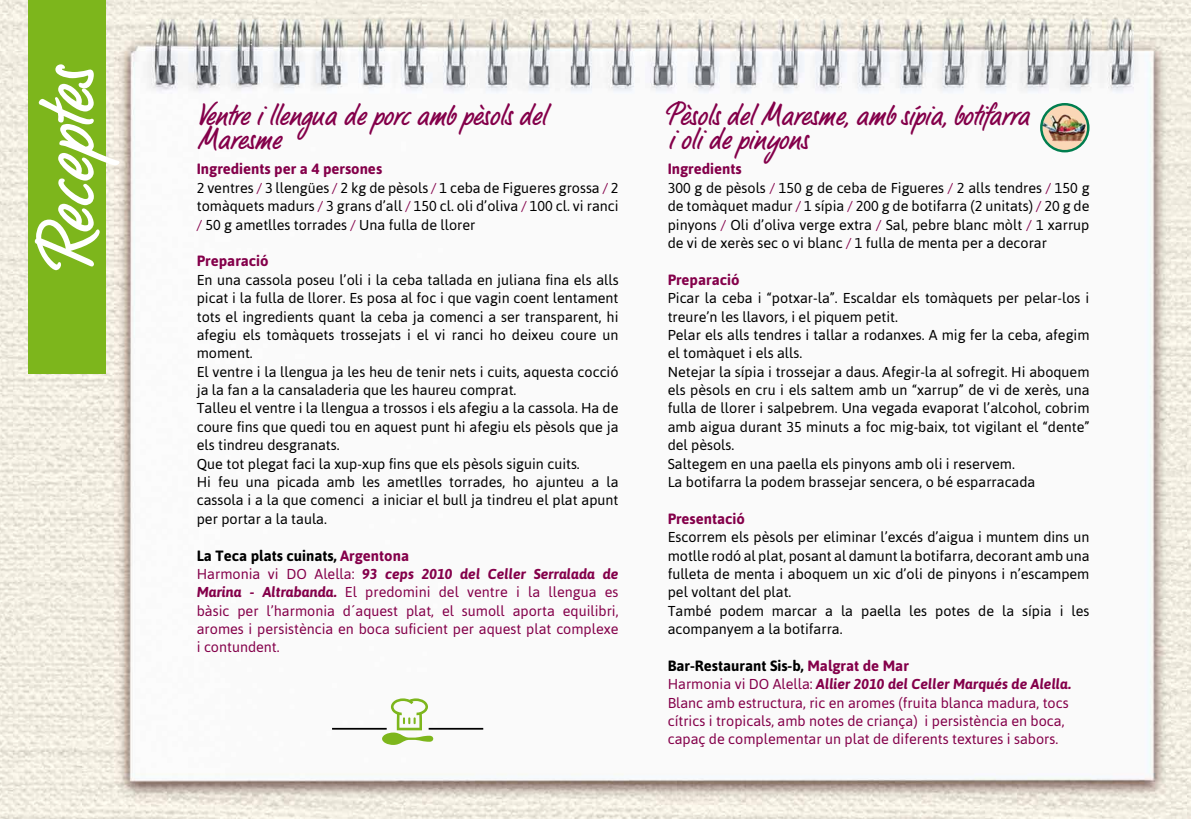
<style>
.page{position:relative;width:1191px;height:819px;background:#fff}
.page>*{position:absolute;margin:0;border:0;box-sizing:border-box;transform-origin:0 0}
.t1{font:84px "LP Bambus";color:#fff}
.t2{font:31.5px/24.5px "LP Bambus";color:#84004a}
.t3{font:700 14.88px "Asap";color:#84004a}
.t4{font:700 14.88px "Asap";color:#000}
.t5{font:14.35px/18.4px "Asap";color:#000}
.t6{font:14.35px/18.4px "Asap";color:#84004a;text-align:justify}
.s1{color:#84004a}
.s2{font-weight:700;font-style:italic}
</style>
<div class="page">
<img style="left:0;top:0;width:1191px;height:819px">
<div style="left:28px;top:0;width:77px;height:374px;background:#7db61c"></div>
<hr style="left:332px;top:727px;width:55px;height:2px;background:#000">
<hr style="left:428px;top:727px;width:55px;height:2px;background:#000">
<svg style="left:382px;top:698px;width:51px;height:46px"></svg>
<svg style="left:1041px;top:104px;width:47px;height:47px"></svg>
<img style="left:1041px;top:114px;width:48px;height:28px">
<div style="left:1040px;top:103px;width:49px;height:49px;border:2px solid #007e4f;border-radius:50%"></div>
<h1 class="t1" style="left:15px;top:272px;width:210px;rotate:-90deg">Receptes</h1>
<h2 class="t2" style="left:197px;top:105px;width:350px">Ventre i llengua de porc amb pèsols del<br>Maresme</h2>
<p class="t3" style="left:197px;top:160px;width:187px">Ingredients per a 4 persones</p>
<p class="t5" style="left:197px;top:178px;width:423px;text-align:justify">2 ventres <span class="s1">/</span> 3 llengües <span class="s1">/</span> 2 kg de pèsols <span class="s1">/</span> 1 ceba de Figueres grossa <span class="s1">/</span> 2 tomàquets madurs <span class="s1">/</span> 3 grans d’all <span class="s1">/</span> 150 cl. oli d’oliva <span class="s1">/</span> 100 cl. vi ranci <span class="s1">/</span> 50 g ametlles torrades <span class="s1">/</span> Una fulla de llorer</p>
<p class="t3" style="left:197px;top:252px;width:73px">Preparació</p>
<p class="t5" style="left:197px;top:270px;width:423px">En una cassola poseu l’oli i la ceba tallada en juliana fina els alls picat i la fulla de llorer. Es posa al foc i que vagin coent lentament tots el ingredients quant la ceba ja comenci a ser transparent, hi afegiu els tomàquets trossejats i el vi ranci ho deixeu coure un moment.<br>El ventre i la llengua ja les heu de tenir nets i cuits, aquesta cocció ja la fan a la cansaladeria que les haureu comprat.<br>Talleu el ventre i la llengua a trossos i els afegiu a la cassola. Ha de coure fins que quedi tou en aquest punt hi afegiu els pèsols que ja els tindreu desgranats.<br>Que tot plegat faci la xup-xup fins que els pèsols siguin cuits.<br>Hi feu una picada amb les ametlles torrades, ho ajunteu a la cassola i a la que comenci a iniciar el bull ja tindreu el plat apunt per portar a la taula.</p>
<p class="t4" style="left:197px;top:546px;width:214px">La Teca plats cuinats, <span class="s1">Argentona</span></p>
<p class="t6" style="left:197px;top:564px;width:423px">Harmonia vi DO Alella: <span class="s2">93 ceps 2010 del Celler Serralada de Marina - Altrabanda.</span> El predomini del ventre i la llengua es bàsic per l’harmonia d´aquest plat, el sumoll aporta equilibri, aromes i persistència en boca suficient per aquest plat complexe i contundent.</p>
<h2 class="t2" style="left:667px;top:105px;width:363px">Pèsols del Maresme, amb sípia, botifarra i oli de pinyons</h2>
<p class="t3" style="left:667px;top:160px;width:75px">Ingredients</p>
<p class="t5" style="left:667px;top:178px;width:423px;text-align:justify">300 g de pèsols <span class="s1">/</span> 150 g de ceba de Figueres <span class="s1">/</span> 2 alls tendres <span class="s1">/</span> 150 g de tomàquet madur <span class="s1">/</span> 1 sípia <span class="s1">/</span> 200 g de botifarra (2 unitats) <span class="s1">/</span> 20 g de pinyons <span class="s1">/</span> Oli d’oliva verge extra <span class="s1">/</span> Sal, pebre blanc mòlt <span class="s1">/</span> 1 xarrup de vi de xerès sec o vi blanc <span class="s1">/</span> 1 fulla de menta per a decorar</p>
<p class="t3" style="left:667px;top:271px;width:73px">Preparació</p>
<p class="t5" style="left:667px;top:289px;width:423px">Picar la ceba i “potxar-la”. Escaldar els tomàquets per pelar-los i treure’n les llavors, i el piquem petit.<br>Pelar els alls tendres i tallar a rodanxes. A mig fer la ceba, afegim el tomàquet i els alls.<br>Netejar la sípia i trossejar a daus. Afegir-la al sofregit. Hi aboquem els pèsols en cru i els saltem amb un “xarrup” de vi de xerès, una fulla de llorer i salpebrem. Una vegada evaporat l’alcohol, cobrim amb aigua durant 35 minuts a foc mig-baix, tot vigilant el “dente” del pèsols.<br>Saltegem en una paella els pinyons amb oli i reservem.<br>La botifarra la podem brassejar sencera, o bé esparracada</p>
<p class="t3" style="left:667px;top:510px;width:79px">Presentació</p>
<p class="t5" style="left:667px;top:528px;width:423px">Escorrem els pèsols per eliminar l’excés d’aigua i muntem dins un motlle rodó al plat, posant al damunt la botifarra, decorant amb una fulleta de menta i aboquem un xic d’oli de pinyons i n’escampem pel voltant del plat.<br>També podem marcar a la paella les potes de la sípia i les acompanyem a la botifarra.</p>
<p class="t4" style="left:667px;top:657px;width:243px">Bar-Restaurant Sis-b, <span class="s1">Malgrat de Mar</span></p>
<p class="t6" style="left:667px;top:675px;width:405px;text-align:left">Harmonia vi DO Alella: <span class="s2">Allier 2010 del Celler Marqués de Alella.<br></span>Blanc amb estructura, ric en aromes (fruita blanca madura, tocs cítrics i tropicals, amb notes de criança) i persistència en boca, capaç de complementar un plat de diferents textures i sabors.</p>
</div>
